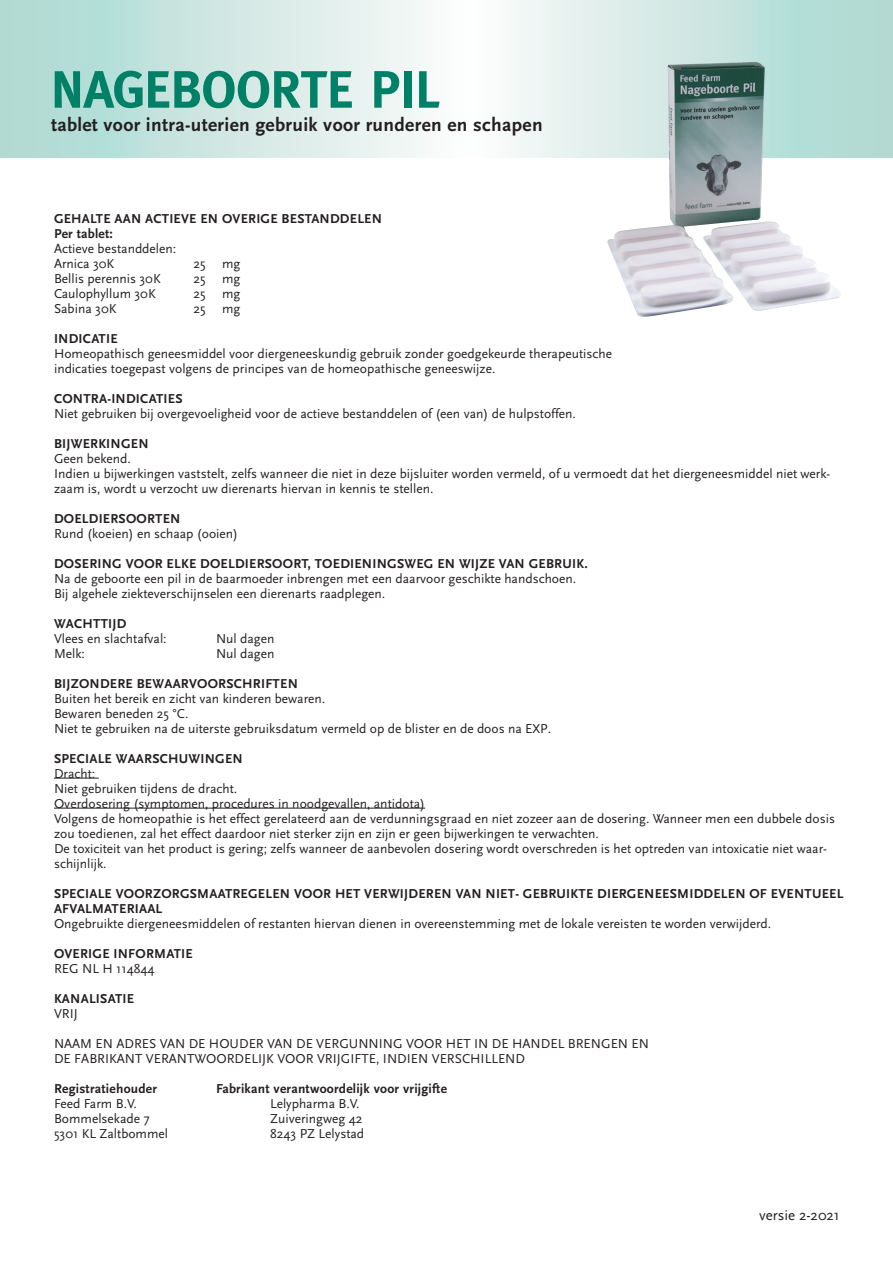
<style>
.page{position:relative;width:893px;height:1263px;background:#fff}
.page>*{position:absolute;margin:0;border:0;box-sizing:border-box;transform-origin:0 0}
.t1{font:700 52.5px "Meta";color:#008066}
.t2{font:700 19.5px "Scala Sans";letter-spacing:.02em;color:#231f20}
.t3{font:15px "Scala Sans";color:#231f20}
.t4{font:13.5px/15px "Scala Sans";color:#231f20}
.t5{font:700 13.5px/15px "Scala Sans";letter-spacing:.02em;color:#231f20}
</style>
<div class="page">
<svg style="left:0;top:0;width:893px;height:157px"></svg>
<img style="left:607px;top:62px;width:234px;height:255px">
<hr style="left:54px;top:778px;width:45px;height:1px;background:#231f20">
<hr style="left:54px;top:808px;width:371px;height:1px;background:#231f20">
<p class="t1" style="left:51px;top:59px;width:391px">NAGEBOORTE PIL</p>
<p class="t2" style="left:51px;top:114px;width:493px">tablet voor intra-uterien gebruik voor runderen en schapen</p>
<p class="t5" style="left:54px;top:211px;width:329px">GEHALTE AAN ACTIEVE EN OVERIGE BESTANDDELEN</p>
<p class="t5" style="left:54px;top:226px;width:60px">Per tablet:</p>
<p class="t4" style="left:54px;top:241px;width:124px">Actieve bestanddelen:</p>
<p class="t4" style="left:54px;top:256px;width:62px">Arnica 30K</p>
<p class="t4" style="left:193px;top:256px;width:48px">25 mg</p>
<p class="t4" style="left:54px;top:271px;width:108px">Bellis perennis 30K</p>
<p class="t4" style="left:193px;top:271px;width:48px">25 mg</p>
<p class="t4" style="left:54px;top:286px;width:103px">Caulophyllum 30K</p>
<p class="t4" style="left:193px;top:286px;width:48px">25 mg</p>
<p class="t4" style="left:54px;top:301px;width:64px">Sabina 30K</p>
<p class="t4" style="left:193px;top:301px;width:48px">25 mg</p>
<p class="t5" style="left:54px;top:331px;width:65px">INDICATIE</p>
<p class="t4" style="left:54px;top:346px;width:560px">Homeopathisch geneesmiddel voor diergeneeskundig gebruik zonder goedgekeurde therapeutische</p>
<p class="t4" style="left:54px;top:361px;width:443px">indicaties toegepast volgens de principes van de homeopathische geneeswijze.</p>
<p class="t5" style="left:54px;top:391px;width:130px">CONTRA-INDICATIES</p>
<p class="t4" style="left:54px;top:406px;width:523px">Niet gebruiken bij overgevoeligheid voor de actieve bestanddelen of (een van) de hulpstoffen.</p>
<p class="t5" style="left:54px;top:436px;width:96px">BIJWERKINGEN</p>
<p class="t4" style="left:54px;top:451px;width:78px">Geen bekend.</p>
<p class="t4" style="left:54px;top:466px;width:778px">Indien u bijwerkingen vaststelt, zelfs wanneer die niet in deze bijsluiter worden vermeld, of u vermoedt dat het diergeneesmiddel niet werk&shy;zaam is, wordt u verzocht uw dierenarts hiervan in kennis te stellen.</p>
<p class="t5" style="left:54px;top:511px;width:128px">DOELDIERSOORTEN</p>
<p class="t4" style="left:54px;top:526px;width:186px">Rund (koeien) en schaap (ooien)</p>
<p class="t5" style="left:54px;top:556px;width:535px">DOSERING VOOR ELKE DOELDIERSOORT, TOEDIENINGSWEG EN WIJZE VAN GEBRUIK.</p>
<p class="t4" style="left:54px;top:571px;width:524px">Na de geboorte een pil in de baarmoeder inbrengen met een daarvoor geschikte handschoen.</p>
<p class="t4" style="left:54px;top:586px;width:333px">Bij algehele ziekteverschijnselen een dierenarts raadplegen.</p>
<p class="t5" style="left:54px;top:616px;width:74px">WACHTTIJD</p>
<p class="t4" style="left:54px;top:631px;width:114px">Vlees en slachtafval:</p>
<p class="t4" style="left:216px;top:631px;width:60px">Nul dagen</p>
<p class="t4" style="left:54px;top:646px;width:32px">Melk:</p>
<p class="t4" style="left:216px;top:646px;width:60px">Nul dagen</p>
<p class="t5" style="left:54px;top:676px;width:245px">BIJZONDERE BEWAARVOORSCHRIFTEN</p>
<p class="t4" style="left:54px;top:691px;width:273px">Buiten het bereik en zicht van kinderen bewaren.</p>
<p class="t4" style="left:54px;top:706px;width:136px">Bewaren beneden 25 °C.</p>
<p class="t4" style="left:54px;top:721px;width:499px">Niet te gebruiken na de uiterste gebruiksdatum vermeld op de blister en de doos na EXP.</p>
<p class="t5" style="left:54px;top:751px;width:190px">SPECIALE WAARSCHUWINGEN</p>
<p class="t4" style="left:54px;top:766px;width:43px">Dracht:</p>
<p class="t4" style="left:54px;top:781px;width:185px">Niet gebruiken tijdens de dracht.</p>
<p class="t4" style="left:54px;top:796px;width:373px">Overdosering (symptomen, procedures in noodgevallen, antidota)</p>
<p class="t4" style="left:54px;top:811px;width:783px">Volgens de homeopathie is het effect gerelateerd aan de verdunningsgraad en niet zozeer aan de dosering. Wanneer men een dubbele dosis zou toedienen, zal het effect daardoor niet sterker zijn en zijn er geen bijwerkingen te verwachten.</p>
<p class="t4" style="left:54px;top:841px;width:774px">De toxiciteit van het product is gering; zelfs wanneer de aanbevolen dosering wordt overschreden is het optreden van intoxicatie niet waar&shy;schijnlijk.</p>
<p class="t5" style="left:54px;top:886px;width:791px">SPECIALE VOORZORGSMAATREGELEN VOOR HET VERWIJDEREN VAN NIET- GEBRUIKTE DIERGENEESMIDDELEN OF EVENTUEEL<br>AFVALMATERIAAL</p>
<p class="t4" style="left:54px;top:916px;width:719px">Ongebruikte diergeneesmiddelen of restanten hiervan dienen in overeenstemming met de lokale vereisten te worden verwijderd.</p>
<p class="t5" style="left:54px;top:946px;width:140px">OVERIGE INFORMATIE</p>
<p class="t4" style="left:54px;top:961px;width:102px">REG NL H 114844</p>
<p class="t5" style="left:54px;top:991px;width:82px">KANALISATIE</p>
<p class="t4" style="left:54px;top:1006px;width:25px">VRIJ</p>
<p class="t4" style="left:54px;top:1036px;width:597px">NAAM EN ADRES VAN DE HOUDER VAN DE VERGUNNING VOOR HET IN DE HANDEL BRENGEN EN</p>
<p class="t4" style="left:54px;top:1051px;width:473px">DE FABRIKANT VERANTWOORDELIJK VOOR VRIJGIFTE, INDIEN VERSCHILLEND</p>
<p class="t5" style="left:54px;top:1081px;width:104px">Registratiehouder</p>
<p class="t5" style="left:216px;top:1081px;width:232px">Fabrikant verantwoordelijk voor vrijgifte</p>
<p class="t4" style="left:54px;top:1096px;width:84px">Feed Farm B.V.</p>
<p class="t4" style="left:270px;top:1096px;width:91px">Lelypharma B.V.</p>
<p class="t4" style="left:54px;top:1111px;width:97px">Bommelsekade 7</p>
<p class="t4" style="left:270px;top:1111px;width:94px">Zuiveringweg 42</p>
<p class="t4" style="left:54px;top:1126px;width:116px">5301 KL Zaltbommel</p>
<p class="t4" style="left:270px;top:1126px;width:96px">8243 PZ Lelystad</p>
<p class="t3" style="left:759px;top:1207px;width:82px">versie 2-2021</p>
</div>
